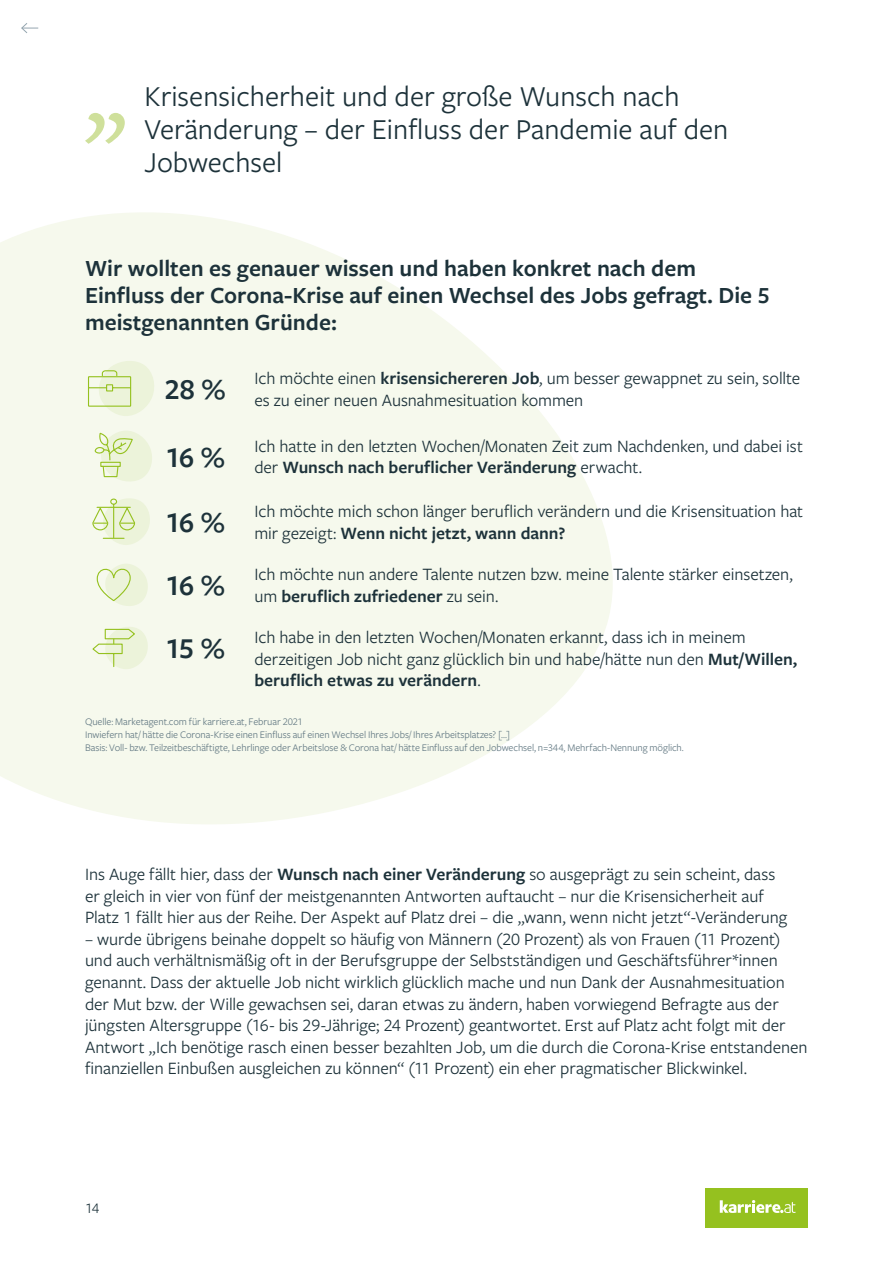
<style>
.page{position:relative;width:893px;height:1263px;background:#fff}
.page>*{position:absolute;margin:0;border:0;box-sizing:border-box;transform-origin:0 0}
.t1{font:30px/33px "Freight Sans Pro K";color:#1d323a}
.t2{font:600 30px "Freight Sans Pro K";color:#1d323a}
.t3{font:600 24px/27px "Freight Sans Pro K";color:#1d323a}
.t4{font:18px/21.6px "Freight Sans Pro K";letter-spacing:-.005em;color:#1d323a}
.t5{font:15px "Freight Sans Pro K";color:#1d323a}
.t6{font:10.5px/12.6px "Freight Sans Pro K";letter-spacing:-.01em;color:#647a84}
.s1{font-weight:600}
</style>
<div class="page">
<div style="left:706px;top:1188px;width:102px;height:39px;background:#95c11f"></div>
<svg style="left:720px;top:1200px;width:75px;height:13px"></svg>
<svg style="left:21px;top:23px;width:17px;height:10px"></svg>
<svg style="left:0;top:212px;width:613px;height:612px;fill:#f6f9ed"></svg>
<svg style="left:92px;top:497px;width:60px;height:48px;background:#e7f0cf"></svg>
<svg style="left:91px;top:625px;width:59px;height:44px;background:#eaf2d5"></svg>
<svg style="left:87px;top:359px;width:70px;height:57px;background:#eaf2d5"></svg>
<svg style="left:94px;top:430px;width:60px;height:53px;background:#e8f0d1"></svg>
<svg style="left:96px;top:563px;width:54px;height:45px;background:#ebf2d7"></svg>
<svg style="left:85px;top:113px;width:40px;height:31px"></svg>
<h1 class="t1" style="left:145px;top:78px;width:585px">Krisensicherheit und der große Wunsch nach<br>Veränderung – der Einfluss der Pandemie auf den<br>Jobwechsel</h1>
<h2 class="t3" style="left:85px;top:253px;width:686px">Wir wollten es genauer wissen und haben konkret nach dem<br>Einfluss der Corona-Krise auf einen Wechsel des Jobs gefragt. Die 5 meistgenannten Gründe:</h2>
<p class="t4" style="left:165px;top:366px;width:637px;text-indent:89px">Ich möchte einen <span class="s1">krisensichereren Job</span>, um besser gewappnet zu sein, sollte<br><sup>28</sup> <sup>%</sup> es zu einer neuen Ausnahmesituation kommen</p>
<p class="t4" style="left:165px;top:434px;width:639px;text-indent:89px">Ich hatte in den letzten Wochen/Monaten Zeit zum Nachdenken, und dabei ist<br><sup>16</sup> <sup>%</sup> der <span class="s1">Wunsch nach beruflicher Veränderung</span> erwacht.</p>
<p class="t4" style="left:165px;top:500px;width:639px;text-indent:89px">Ich möchte mich schon länger beruflich verändern und die Krisensituation hat<br><sup>16</sup> <sup>%</sup> mir gezeigt: <span class="s1">Wenn nicht jetzt, wann dann?</span></p>
<p class="t4" style="left:165px;top:563px;width:629px;text-indent:89px">Ich möchte nun andere Talente nutzen bzw. meine Talente stärker einsetzen,<br><sup>16</sup> <sup>%</sup> um <span class="s1">beruflich zufriedener</span> zu sein.</p>
<h1 class="t2" style="left:166px;top:628px;width:61px">15 %</h1>
<p class="t4" style="left:254px;top:626px;width:544px">Ich habe in den letzten Wochen/Monaten erkannt, dass ich in meinem derzeitigen Job nicht ganz glücklich bin und habe/hätte nun den <span class="s1">Mut/Willen, beruflich etwas zu verändern</span>.</p>
<p class="t6" style="left:85px;top:715px;width:600px">Quelle: Marketagent.com für karriere.at, Februar 2021<br>Inwiefern hat/ hätte die Corona-Krise einen Einfluss auf einen Wechsel Ihres Jobs/ Ihres Arbeitsplatzes? [...]<br>Basis: Voll- bzw. Teilzeitbeschäftigte, Lehrlinge oder Arbeitslose &amp; Corona hat/ hätte Einfluss auf den Jobwechsel, n=344, Mehrfach-Nennung möglich.</p>
<p class="t4" style="left:85px;top:863px;width:704px">Ins Auge fällt hier, dass der <span class="s1">Wunsch nach einer Veränderung</span> so ausgeprägt zu sein scheint, dass er gleich in vier von fünf der meistgenannten Antworten auftaucht – nur die Krisensicherheit auf<br>Platz 1 fällt hier aus der Reihe. Der Aspekt auf Platz drei – die „wann, wenn nicht jetzt“-Veränderung</p>
<p class="t4" style="left:85px;top:927px;width:724px">– wurde übrigens beinahe doppelt so häufig von Männern (20 Prozent) als von Frauen (11 Prozent) und auch verhältnismäßig oft in der Berufsgruppe der Selbstständigen und Geschäftsführer*innen genannt. Dass der aktuelle Job nicht wirklich glücklich mache und nun Dank der Ausnahmesituation der Mut bzw. der Wille gewachsen sei, daran etwas zu ändern, haben vorwiegend Befragte aus der jüngsten Altersgruppe (16- bis 29-Jährige; 24 Prozent) geantwortet. Erst auf Platz acht folgt mit der Antwort „Ich benötige rasch einen besser bezahlten Job, um die durch die Corona-Krise entstandenen finanziellen Einbußen ausgleichen zu können“ (11 Prozent) ein eher pragmatischer Blickwinkel.</p>
<p class="t5" style="left:85px;top:1198px;width:16px">14</p>
</div>
